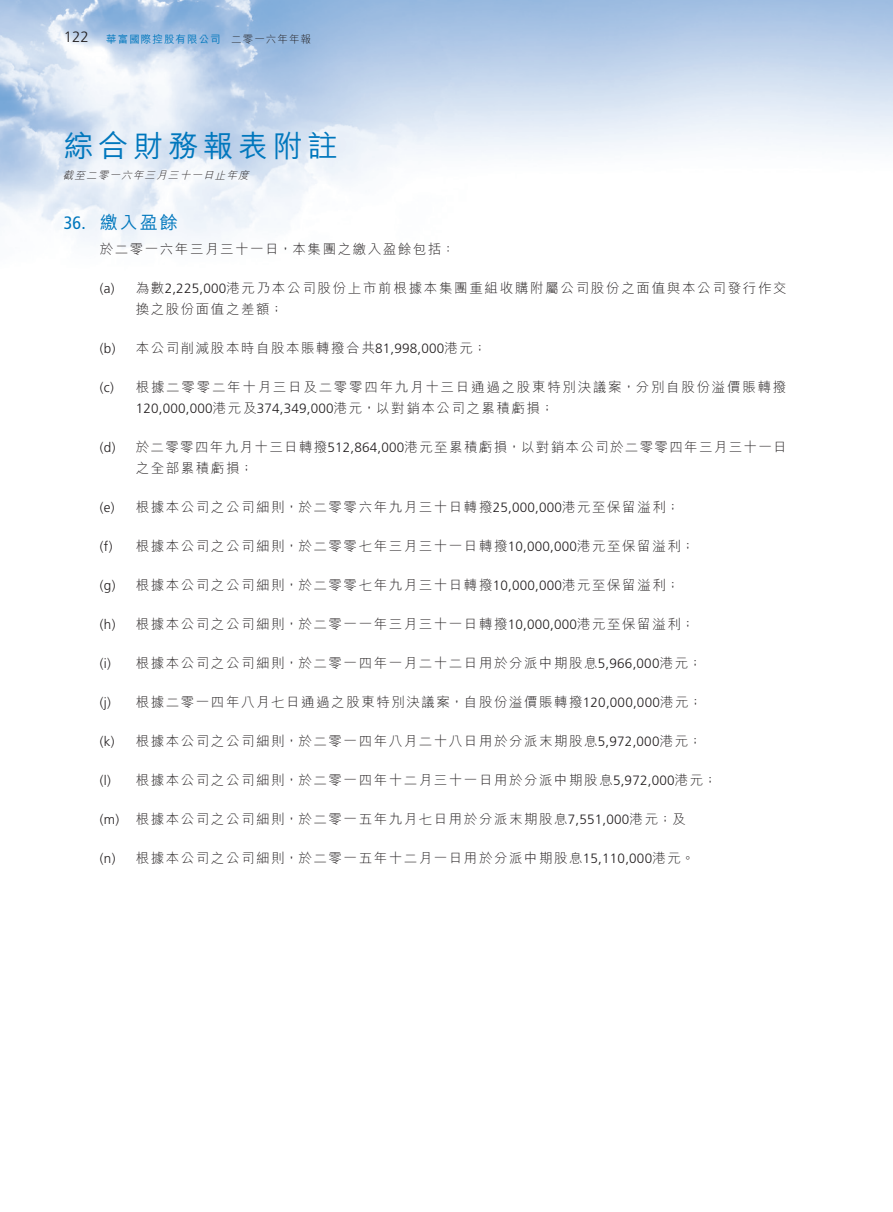
<style>
.page{position:relative;width:893px;height:1212px;background:#fff}
.page>*{position:absolute;margin:0;border:0;box-sizing:border-box;transform-origin:0 0}
.t1{font:500 30px "M Hei HK";letter-spacing:.16em;color:#0077bd}
._03_H1{font:500 18px "M Hei HK";color:#0077bd}
._08____IN2{font:300 13.5px/21px "M Hei HK";letter-spacing:.115em;color:#231f20}
._12___P2{font:300 13.5px "M Hei HK";letter-spacing:.115em;color:#231f20}
.t2{font:500 10.5px "M Hei HK";letter-spacing:.1em;color:#0077bd}
.t3{font:italic 300 10.5px "M Hei HK";color:#231f20}
.s1{font-family:"Frutiger LT Std";font-weight:300;font-size:15px;color:#231f20}
.s2{font-weight:300;color:#231f20}
.s3{font-family:"Frutiger LT Std";font-weight:400;font-stretch:condensed}
.s4{font-family:"Frutiger LT Std"}
</style>
<div class="page">
<img style="left:0;top:0;width:893px;height:249px">
<p class="t2" style="left:64px;top:32px;width:249px"><span class="s1">122</span> 華富國際控股有限公司 <span class="s2">二零一六年年報</span></p>
<h1 class="t1" style="left:64px;top:124px;width:276px">綜合財務報表附註</h1>
<p class="t3" style="left:63px;top:168px;width:191px">截至二零一六年三月三十一日止年度</p>
<p class="_03_H1" style="left:64px;top:209px;width:116px"><span class="s3">36.</span> 繳入盈餘</p>
<p class="_12___P2" style="left:100px;top:239px;width:357px">於二零一六年三月三十一日，本集團之繳入盈餘包括：</p>
<p class="_08____IN2" style="left:136px;top:277px;width:652px;text-indent:-36px"><span class="s4">(a)</span> 為數<span class="s4">2,225,000</span>港元乃本公司股份上市前根據本集團重組收購附屬公司股份之面值與本公司發行作交換之股份面值之差額；</p>
<p class="_08____IN2" style="left:100px;top:337px;width:388px"><span class="s4">(b)</span> 本公司削減股本時自股本賬轉撥合共<span class="s4">81,998,000</span>港元；</p>
<p class="_08____IN2" style="left:136px;top:376px;width:652px;text-indent:-36px"><span class="s4">(c)</span> 根據二零零二年十月三日及二零零四年九月十三日通過之股東特別決議案，分別自股份溢價賬轉撥<br><span class="s4">120,000,000</span>港元及<span class="s4">374,349,000</span>港元，以對銷本公司之累積虧損；</p>
<p class="_08____IN2" style="left:136px;top:436px;width:652px;text-indent:-36px"><span class="s4">(d)</span> 於二零零四年九月十三日轉撥<span class="s4">512,864,000</span>港元至累積虧損，以對銷本公司於二零零四年三月三十一日之全部累積虧損；</p>
<p class="_08____IN2" style="left:100px;top:496px;width:581px"><span class="s4">(e)</span> 根據本公司之公司細則，於二零零六年九月三十日轉撥<span class="s4">25,000,000</span>港元至保留溢利；</p>
<p class="_08____IN2" style="left:100px;top:535px;width:596px"><span class="s4">(f)</span> 根據本公司之公司細則，於二零零七年三月三十一日轉撥<span class="s4">10,000,000</span>港元至保留溢利；</p>
<p class="_08____IN2" style="left:100px;top:574px;width:581px"><span class="s4">(g)</span> 根據本公司之公司細則，於二零零七年九月三十日轉撥<span class="s4">10,000,000</span>港元至保留溢利；</p>
<p class="_08____IN2" style="left:100px;top:613px;width:596px"><span class="s4">(h)</span> 根據本公司之公司細則，於二零一一年三月三十一日轉撥<span class="s4">10,000,000</span>港元至保留溢利；</p>
<p class="_08____IN2" style="left:100px;top:652px;width:604px"><span class="s4">(i)</span> 根據本公司之公司細則，於二零一四年一月二十二日用於分派中期股息<span class="s4">5,966,000</span>港元；</p>
<p class="_08____IN2" style="left:100px;top:691px;width:604px"><span class="s4">(j)</span> 根據二零一四年八月七日通過之股東特別決議案，自股份溢價賬轉撥<span class="s4">120,000,000</span>港元；</p>
<p class="_08____IN2" style="left:100px;top:730px;width:604px"><span class="s4">(k)</span> 根據本公司之公司細則，於二零一四年八月二十八日用於分派末期股息<span class="s4">5,972,000</span>港元；</p>
<p class="_08____IN2" style="left:100px;top:769px;width:619px"><span class="s4">(l)</span> 根據本公司之公司細則，於二零一四年十二月三十一日用於分派中期股息<span class="s4">5,972,000</span>港元；</p>
<p class="_08____IN2" style="left:100px;top:808px;width:587px"><span class="s4">(m)</span> 根據本公司之公司細則，於二零一五年九月七日用於分派末期股息<span class="s4">7,551,000</span>港元；及</p>
<p class="_08____IN2" style="left:100px;top:847px;width:596px"><span class="s4">(n)</span> 根據本公司之公司細則，於二零一五年十二月一日用於分派中期股息<span class="s4">15,110,000</span>港元。</p>
</div>
